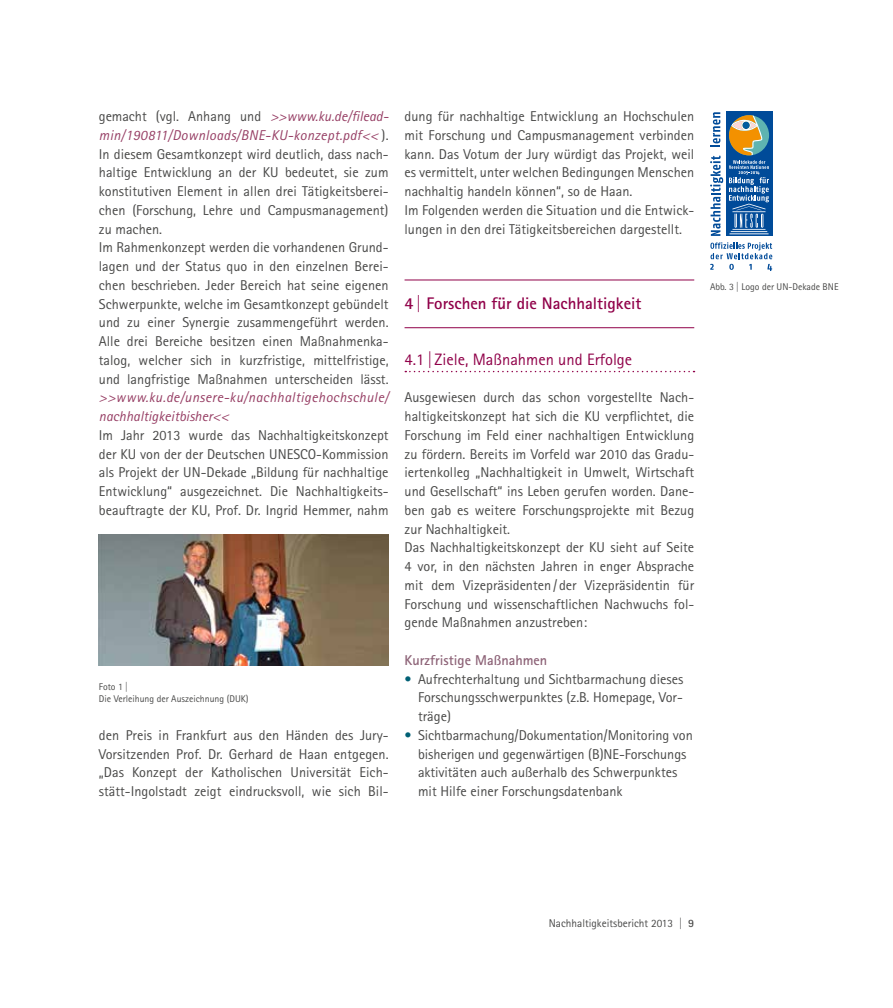
<style>
.page{position:relative;width:893px;height:1008px;background:#fff}
.page>*{position:absolute;margin:0;border:0;box-sizing:border-box;transform-origin:0 0}
.t1{font:700 16.8px "Rotis Sans Serif Pro";color:#900049}
.t2{font:16.5px "Rotis Sans Serif Pro";color:#900049}
.t3{font:14.25px/18.8px "Rotis Sans Serif Pro";color:#494948}
.t4{font:italic 14.25px/18.8px "Rotis Sans Serif Pro";letter-spacing:.025em;color:#973f65}
.t5{font:700 14.25px "Rotis Sans Serif Pro";color:#8d6377}
.t6{font:11.25px "Rotis Sans Serif Pro";color:#494948}
.t7{font:9.75px/12px "Rotis Sans Serif Pro";color:#494948}
.s1{font-style:italic;color:#973f65}
.s2{color:#006075}
.s3{font-weight:700}
</style>
<div class="page">
<hr style="left:405px;top:279px;width:289px;height:1px;background:#900049">
<hr style="left:405px;top:327px;width:289px;height:1px;background:#900049">
<svg style="left:405px;top:371px;width:289px;height:1px"></svg>
<img style="left:99px;top:534px;width:290px;height:131px">
<svg style="left:710px;top:112px;width:10px;height:35px"></svg>
<svg style="left:710px;top:156px;width:13px;height:80px"></svg>
<div style="left:726px;top:112px;width:46px;height:124px;background:#004b99"></div>
<svg style="left:729px;top:115px;width:40px;height:119px"></svg>
<svg style="left:710px;top:242px;width:62px;height:29px"></svg>
<p class="t3" style="left:99px;top:107px;width:291px">gemacht (vgl. Anhang und <span class="s1">&gt;&gt;www.ku.de/filead&shy;min/190811/Downloads/BNE-KU-konzept.pdf&lt;&lt;</span> ).<br>In diesem Gesamtkonzept wird deutlich, dass nach&shy;haltige Entwicklung an der KU bedeutet, sie zum konstitutiven Element in allen drei Tätigkeitsberei&shy;chen (Forschung, Lehre und Campusmanagement) zu machen.<br>Im Rahmenkonzept werden die vorhandenen Grund&shy;lagen und der Status quo in den einzelnen Berei&shy;chen beschrieben. Jeder Bereich hat seine eigenen Schwerpunkte, welche im Gesamtkonzept gebündelt und zu einer Synergie zusammengeführt werden.<br>Alle drei Bereiche besitzen einen Maßnahmenka&shy;talog, welcher sich in kurzfristige, mittelfristige, und langfristige Maßnahmen unterscheiden lässt.</p>
<p class="t4" style="left:99px;top:388px;width:291px">&gt;&gt;www.ku.de/unsere-ku/nachhaltigehochschule/ nachhaltigkeitbisher&lt;&lt;</p>
<p class="t3" style="left:99px;top:426px;width:291px;text-align:justify">Im Jahr 2013 wurde das Nachhaltigkeitskonzept der KU von der der Deutschen UNESCO-Kommission als Projekt der UN-Dekade „Bildung für nachhaltige Entwicklung“ ausgezeichnet. Die Nachhaltigkeits&shy;beauftragte der KU, Prof. Dr. Ingrid Hemmer, nahm</p>
<p class="t7" style="left:99px;top:681px;width:151px">Foto 1 |<br>Die Verleihung der Auszeichnung (DUK)</p>
<p class="t3" style="left:99px;top:726px;width:291px;text-align:justify">den Preis in Frankfurt aus den Händen des Jury-Vorsitzenden Prof. Dr. Gerhard de Haan entgegen. „Das Konzept der Katholischen Universität Eich&shy;stätt-Ingolstadt zeigt eindrucksvoll, wie sich Bil-</p>
<p class="t3" style="left:405px;top:107px;width:291px">dung für nachhaltige Entwicklung an Hochschulen mit Forschung und Campusmanagement verbinden kann. Das Votum der Jury würdigt das Projekt, weil es vermittelt, unter welchen Bedingungen Menschen nachhaltig handeln können“, so de Haan.<br>Im Folgenden werden die Situation und die Entwick&shy;lungen in den drei Tätigkeitsbereichen dargestellt.</p>
<p class="t1" style="left:405px;top:292px;width:238px">4 | Forschen für die Nachhaltigkeit</p>
<p class="t2" style="left:405px;top:349px;width:229px">4.1 |Ziele, Maßnahmen und Erfolge</p>
<p class="t3" style="left:405px;top:388px;width:291px">Ausgewiesen durch das schon vorgestellte Nach&shy;haltigkeitskonzept hat sich die KU verpflichtet, die Forschung im Feld einer nachhaltigen Entwicklung zu fördern. Bereits im Vorfeld war 2010 das Gradu&shy;iertenkolleg „Nachhaltigkeit in Umwelt, Wirtschaft und Gesellschaft“ ins Leben gerufen worden. Dane&shy;ben gab es weitere Forschungsprojekte mit Bezug zur Nachhaltigkeit.<br>Das Nachhaltigkeitskonzept der KU sieht auf Seite 4 vor, in den nächsten Jahren in enger Absprache mit dem Vizepräsidenten/ der Vizepräsidentin für Forschung und wissenschaftlichen Nachwuchs fol&shy;gende Maßnahmen anzustreben:</p>
<p class="t5" style="left:405px;top:651px;width:144px">Kurzfristige Maßnahmen</p>
<p class="t3" style="left:418px;top:669px;width:267px;text-align:justify;text-indent:-13px"><span class="s2">•</span> Aufrechterhaltung und Sichtbarmachung dieses Forschungsschwerpunktes (z.B. Homepage, Vor&shy;träge)</p>
<p class="t3" style="left:418px;top:726px;width:276px;text-indent:-13px"><span class="s2">•</span> Sichtbarmachung/Dokumentation/Monitoring von bisherigen und gegenwärtigen (B)NE-Forschungs aktivitäten auch außerhalb des Schwerpunktes mit Hilfe einer Forschungsdatenbank</p>
<p class="t7" style="left:710px;top:281px;width:130px">Abb. 3 | Logo der UN-Dekade BNE</p>
<p class="t6" style="left:549px;top:917px;width:147px">Nachhaltigkeitsbericht 2013 | <span class="s3">9</span></p>
</div>
